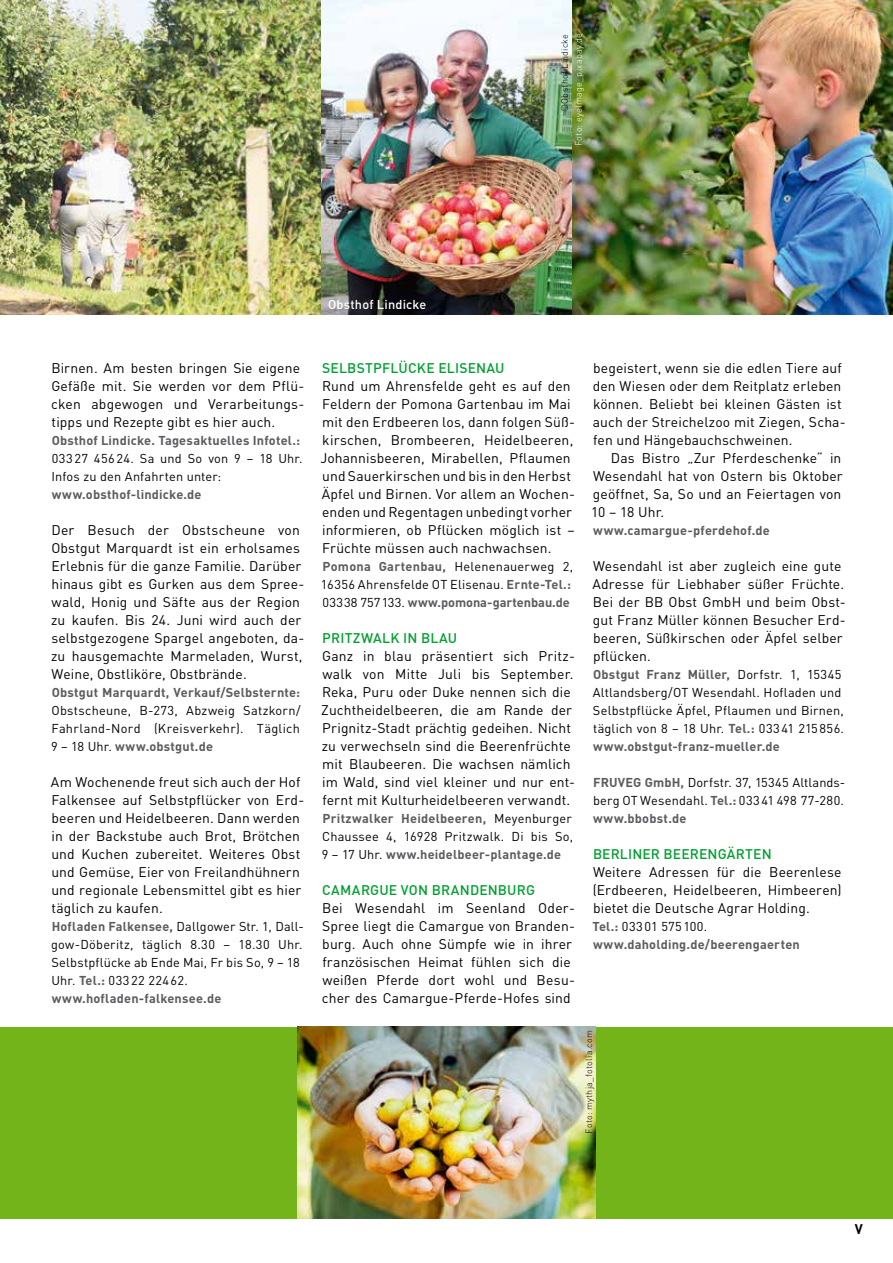
<style>
.page{position:relative;width:893px;height:1263px;background:#fff}
.page>*{position:absolute;margin:0;border:0;box-sizing:border-box;transform-origin:0 0}
.t1{font:13.8px/18px "DIN";letter-spacing:.01em;color:#000}
.t2{font:500 13.8px "DIN";letter-spacing:.01em;color:#00a030}
.t3{font:700 13.8px "DIN";color:#000}
.t4{font:12.75px/18px "DIN";letter-spacing:.015em;color:#000}
.t5{font:700 12.75px/18px "DIN";letter-spacing:.015em;color:#5c5b60}
.t6{font:500 12.75px "DIN";color:#fff}
.t7{font:300 9.15px "DIN";letter-spacing:.025em;color:#fff}
.t8{font:300 9px "DIN";letter-spacing:.025em;color:#000}
.s1{font-weight:700;color:#5c5b60}
.s2{font-weight:400;color:#000}
</style>
<div class="page">
<div style="left:0;top:1027px;width:893px;height:191px;background:#72b41a"></div>
<img style="left:0;top:0;width:322px;height:315px">
<img style="left:322px;top:0;width:571px;height:315px">
<img style="left:298px;top:1027px;width:297px;height:191px">
<p class="t8" style="left:559px;top:112px;width:79px;rotate:-90deg">©Obsthof Lindicke</p>
<p class="t7" style="left:573px;top:146px;width:115px;rotate:-90deg">Foto: eyeImage_pixabay.de</p>
<p class="t6" style="left:328px;top:296px;width:100px">OBSTHOF LINDICKE</p>
<p class="t1" style="left:51px;top:359px;width:255px">Birnen. Am besten bringen Sie eigene Gefäße mit. Sie werden vor dem Pflü&shy;cken abgewogen und Verarbeitungs&shy;tipps und Rezepte gibt es hier auch.</p>
<p class="t5" style="left:52px;top:431px;width:250px">Obsthof Lindicke. Tagesaktuelles Infotel.:</p>
<p class="t4" style="left:51px;top:449px;width:252px">03327 45624. Sa und So von 9 – 18 Uhr.<br>Infos zu den Anfahrten unter:</p>
<p class="t5" style="left:52px;top:485px;width:151px">www.obsthof-lindicke.de</p>
<p class="t1" style="left:51px;top:521px;width:255px">Der Besuch der Obstscheune von Obstgut Marquardt ist ein erholsames Erlebnis für die ganze Familie. Darüber hinaus gibt es Gurken aus dem Spree&shy;wald, Honig und Säfte aus der Region zu kaufen. Bis 24. Juni wird auch der selbstgezogene Spargel angeboten, da&shy;zu hausgemachte Marmeladen, Wurst, Weine, Obstliköre, Obstbrände.</p>
<p class="t5" style="left:52px;top:683px;width:250px">Obstgut Marquardt, Verkauf/Selbsternte:</p>
<p class="t4" style="left:51px;top:701px;width:251px;text-align:justify">Obstscheune, B-273, Abzweig Satzkorn/ Fahrland-Nord (Kreisverkehr). Täglich 9 – 18 Uhr. <span class="s1">www.obstgut.de</span></p>
<p class="t1" style="left:51px;top:773px;width:255px">Am Wochenende freut sich auch der Hof Falkensee auf Selbstpflücker von Erd&shy;beeren und Heidelbeeren. Dann werden in der Backstube auch Brot, Brötchen und Kuchen zubereitet. Weiteres Obst und Gemüse, Eier von Freilandhühnern und regionale Lebensmittel gibt es hier täglich zu kaufen.</p>
<p class="t4" style="left:51px;top:917px;width:254px"><span class="s1">Hofladen Falkensee,</span> Dallgower Str. 1, Dall&shy;gow-Döberitz, täglich 8.30 – 18.30 Uhr.<br>Selbstpflücke ab Ende Mai, Fr bis So, 9 – 18<br>Uhr. <span class="s1">Tel.:</span> 03322 22462. <span class="s1">www.hofladen-falkensee.de</span></p>
<p class="t2" style="left:322px;top:359px;width:184px">SELBSTPFLÜCKE ELISENAU</p>
<p class="t1" style="left:320px;top:377px;width:256px">Rund um Ahrensfelde geht es auf den Feldern der Pomona Gartenbau im Mai mit den Erdbeeren los, dann folgen Süß&shy;kirschen, Brombeeren, Heidelbeeren, Johannisbeeren, Mirabellen, Pflaumen und Sauerkirschen und bis in den Herbst Äpfel und Birnen. Vor allem an Wochen&shy;enden und Regentagen unbedingt vorher informieren, ob Pflücken möglich ist – Früchte müssen auch nachwachsen.</p>
<p class="t4" style="left:321px;top:557px;width:254px"><span class="s1">Pomona Gartenbau,</span> Helenenauerweg 2,<br>16356 Ahrensfelde OT Elisenau. <span class="s1">Ernte-Tel.:<br></span>03338 757133. <span class="s1">www.pomona-gartenbau.de</span></p>
<p class="t2" style="left:322px;top:629px;width:136px">PRITZWALK I N BLAU</p>
<p class="t1" style="left:321px;top:647px;width:255px">Ganz in blau präsentiert sich Pritz&shy;walk von Mitte Juli bis September.<br>Reka, Puru oder Duke nennen sich die Zuchtheidelbeeren, die am Rande der Prignitz-Stadt prächtig gedeihen. Nicht zu verwechseln sind die Beerenfrüchte mit Blaubeeren. Die wachsen nämlich im Wald, sind viel kleiner und nur ent&shy;fernt mit Kulturheidelbeeren verwandt.</p>
<p class="t4" style="left:322px;top:809px;width:253px;text-align:justify"><span class="s1">Pritzwalker Heidelbeeren,</span> Meyenburger Chaussee 4, 16928 Pritzwalk. Di bis So, 9 – 17 Uhr. <span class="s1">www.heidelbeer-plantage.de</span></p>
<p class="t2" style="left:322px;top:881px;width:214px">CAMARGUE VON BRANDENBURG</p>
<p class="t1" style="left:322px;top:899px;width:255px">Bei Wesendahl im Seenland Oder-Spree liegt die Camargue von Branden&shy;burg. Auch ohne Sümpfe wie in ihrer französischen Heimat fühlen sich die weißen Pferde dort wohl und Besu&shy;cher des Camargue-Pferde-Hofes sind</p>
<p class="t1" style="left:593px;top:359px;width:254px">begeistert, wenn sie die edlen Tiere auf den Wiesen oder dem Reitplatz erleben können. Beliebt bei kleinen Gästen ist auch der Streichelzoo mit Ziegen, Scha&shy;fen und Hängebauchschweinen.</p>
<p class="t1" style="left:591px;top:449px;width:253px;text-align:justify;text-indent:20px">Das Bistro „Zur Pferdeschenke“ in Wesendahl hat von Ostern bis Oktober geöffnet, Sa, So und an Feiertagen von 10 – 18 Uhr.</p>
<p class="t5" style="left:593px;top:521px;width:178px">www.camargue-pferdehof.de</p>
<p class="t1" style="left:592px;top:557px;width:255px">Wesendahl ist aber zugleich eine gute<br>Adresse für Liebhaber süßer Früchte.<br>Bei der BB Obst GmbH und beim Obst&shy;gut Franz Müller können Besucher Erd&shy;beeren, Süßkirschen oder Äpfel selber pflücken.</p>
<p class="t4" style="left:593px;top:665px;width:253px"><span class="s1">Obstgut Franz Müller,</span> Dorfstr. 1, 15345<br>Altlandsberg/OT Wesendahl. Hofladen und Selbstpflücke Äpfel, Pflaumen und Birnen, täglich von 8 – 18 Uhr. <span class="s1">Tel.:</span> 03341 215856. <span class="s1">www.obstgut-franz-mueller.de</span></p>
<p class="t4" style="left:593px;top:773px;width:254px;text-align:justify"><span class="s1">FRUVEG GmbH,</span> Dorfstr. 37, 15345 Altlands&shy;berg OT Wesendahl. <span class="s1">Tel.:</span> 03341 498 77-280. <span class="s1">www.bbobst.de</span></p>
<p class="t2" style="left:593px;top:845px;width:180px">BERLI NER BEERENGÄRTEN</p>
<p class="t1" style="left:593px;top:863px;width:250px;text-align:justify">Weitere Adressen für die Beerenlese (Erdbeeren, Heidelbeeren, Himbeeren) bietet die Deutsche Agrar Holding.</p>
<p class="t5" style="left:592px;top:917px;width:209px">Tel.: <span class="s2">03301 575100. </span>www.daholding.de/beerengaerten</p>
<p class="t8" style="left:583px;top:1134px;width:105px;rotate:-90deg">Foto: mythja_fotolia.com</p>
<p class="t3" style="left:855px;top:1220px;width:10px">V</p>
</div>
